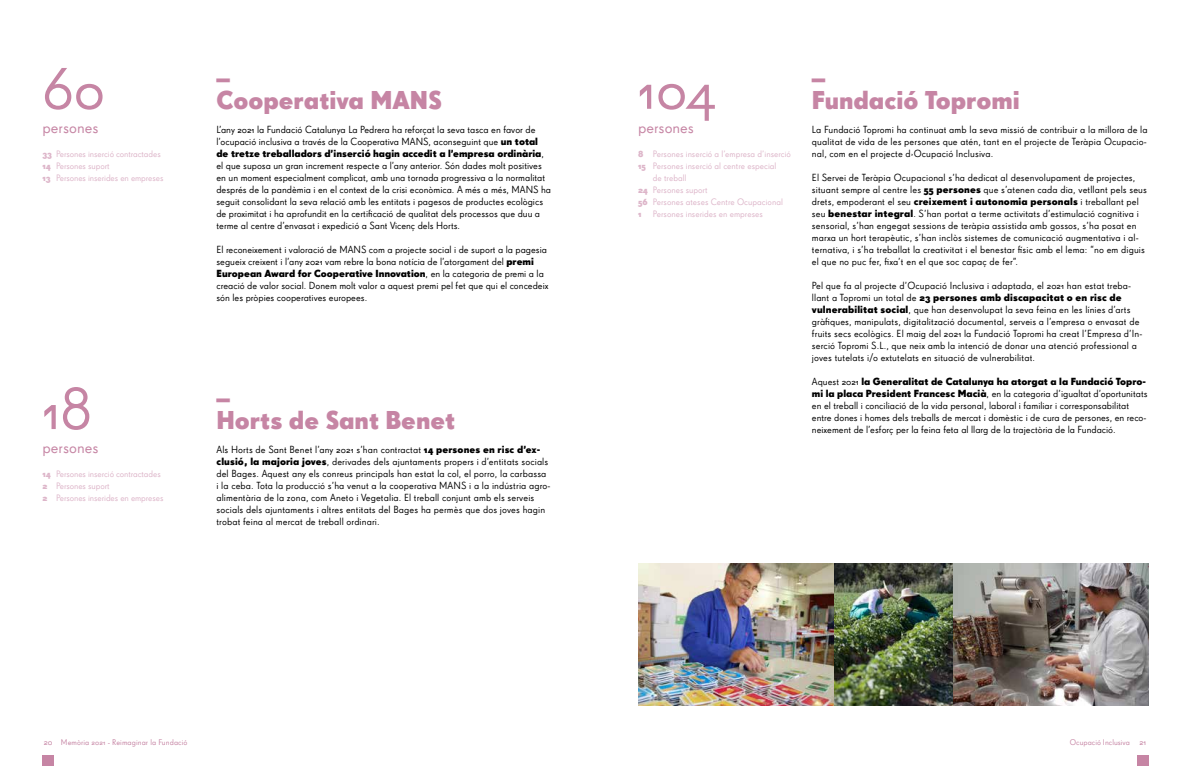
<style>
.page{position:relative;width:1191px;height:766px;background:#fff}
.page>*{position:absolute;margin:0;border:0;box-sizing:border-box;transform-origin:0 0}
.t1{font:60px "Super Grotesk Pro";color:#c685a4}
.t2{font:700 25px/32px "Super Grotesk Pro";color:#c685a4}
.t3{font:16px "Super Grotesk Pro";color:#c685a4}
.t4{font:10px/12px "Super Grotesk Pro";letter-spacing:.01em;color:#000}
.t5{font:9px/12px "Super Grotesk Pro";letter-spacing:-.01em;color:#ddb5c9}
.t6{font:700 9px/12px "Super Grotesk Pro";letter-spacing:-.01em;color:#ddb5c9}
.t7{font:8px "Super Grotesk Pro";letter-spacing:.01em;color:#c685a4}
.s1{font-weight:700}
.s2{font-size:9px}
</style>
<div class="page">
<img style="left:638px;top:563px;width:510px;height:142px">
<div style="left:43px;top:754px;width:11px;height:11px;background:#c685a4"></div>
<div style="left:1137px;top:754px;width:11px;height:11px;background:#c685a4"></div>
<h1 class="t1" style="left:43px;top:53px;width:64px">60</h1>
<h3 class="t3" style="left:43px;top:118px;width:57px">persones</h3>
<p class="t5" style="left:43px;top:148px;width:120px"><span class="s1">33</span> Persones inserció contractades<br><span class="s1">14<br>13</span></p>
<p class="t5" style="left:56px;top:160px;width:109px">Persones suport<br>Persones inserides en empreses</p>
<h1 class="t1" style="left:43px;top:373px;width:51px">18</h1>
<h3 class="t3" style="left:43px;top:438px;width:57px">persones</h3>
<p class="t6" style="left:43px;top:467px;width:10px">14<br>2<br>2</p>
<p class="t5" style="left:56px;top:468px;width:109px">Persones inserció contractades<br>Persones suport<br>Persones inserides en empreses</p>
<h2 class="t2" style="left:216px;top:52px;width:227px">_<br>Cooperativa MANS</h2>
<p class="t4" style="left:216px;top:123px;width:336px">L’any 2021 la Fundació Catalunya La Pedrera ha reforçat la seva tasca en favor de l’ocupació inclusiva a través de la Cooperativa MANS, aconseguint que <span class="s1">un total de tretze treballadors d’inserció hagin accedit a l’empresa ordinària</span>, el que suposa un gran increment respecte a l’any anterior. Són dades molt positives en un moment especialment complicat, amb una tornada progressiva a la normalitat després de la pandèmia i en el context de la crisi econòmica. A més a més, MANS ha seguit consolidant la seva relació amb les entitats i pagesos de productes ecològics de proximitat i ha aprofundit en la certificació de qualitat dels processos que duu a terme al centre d’envasat i expedició a Sant Vicenç dels Horts.</p>
<p class="t4" style="left:216px;top:243px;width:333px">El reconeixement i valoració de MANS com a projecte social i de suport a la pagesia segueix creixent i l’any 2021 vam rebre la bona notícia de l’atorgament del <span class="s1">premi European Award for Cooperative Innovation</span>, en la categoria de premi a la creació de valor social. Donem molt valor a aquest premi pel fet que qui el concedeix són les pròpies cooperatives europees.</p>
<h2 class="t2" style="left:216px;top:372px;width:240px">_<br>Horts de Sant Benet</h2>
<p class="t4" style="left:216px;top:443px;width:335px">Als Horts de Sant Benet l’any 2021 s’han contractat <span class="s1">14 persones en risc d’ex&shy;clusió, la majoria joves</span>, derivades dels ajuntaments propers i d’entitats socials del Bages. Aquest any els conreus principals han estat la col, el porro, la carbassa i la ceba. Tota la producció s’ha venut a la cooperativa MANS i a la indústria agro&shy;alimentària de la zona, com Aneto i Vegetalia. El treball conjunt amb els serveis socials dels ajuntaments i altres entitats del Bages ha permès que dos joves hagin trobat feina al mercat de treball ordinari.</p>
<h1 class="t1" style="left:638px;top:53px;width:79px">104</h1>
<h3 class="t3" style="left:638px;top:118px;width:57px">persones</h3>
<p class="t6" style="left:638px;top:147px;width:9px">8<br>15</p>
<p class="t6" style="left:638px;top:183px;width:12px;text-align:justify">24<br>56<br>1</p>
<p class="t5" style="left:653px;top:148px;width:140px">Persones inserció a l’empresa d’inserció<br>Persones inserció al centre especial<br>de treball<br>Persones suport<br>Persones ateses Centre Ocupacional<br>Persones inserides en empreses</p>
<h2 class="t2" style="left:812px;top:52px;width:209px">_<br>Fundació Topromi</h2>
<p class="t4" style="left:812px;top:123px;width:337px;text-align:justify">La Fundació Topromi ha continuat amb la seva missió de contribuir a la millora de la qualitat de vida de les persones que atén, tant en el projecte de Teràpia Ocupacio&shy;nal, com en el projecte d›Ocupació Inclusiva.</p>
<p class="t4" style="left:812px;top:171px;width:336px">El Servei de Teràpia Ocupacional s’ha dedicat al desenvolupament de projectes, situant sempre al centre les <span class="s1">55 persones</span> que s’atenen cada dia, vetllant pels seus drets, empoderant el seu <span class="s1">creixement i autonomia personals</span> i treballant pel seu <span class="s1">benestar integral</span>. S’han portat a terme activitats d’estimulació cognitiva i sensorial, s’han engegat sessions de teràpia assistida amb gossos, s’ha posat en marxa un hort terapèutic, s’han inclòs sistemes de comunicació augmentativa i al&shy;ternativa, i s’ha treballat la creativitat i el benestar físic amb el lema: “no em diguis el que no puc fer, fixa’t en el que soc capaç de fer”.</p>
<p class="t4" style="left:812px;top:279px;width:332px">Pel que fa al projecte d’Ocupació Inclusiva i adaptada, el 2021 han estat treba&shy;llant a Topromi un total de <span class="s1">23 persones amb discapacitat o en risc de vulnerabilitat social</span>, que han desenvolupat la seva feina en les línies d’arts gràfiques, manipulats, digitalització documental, serveis a l’empresa o envasat de fruits secs ecològics. El maig del 2021 la Fundació Topromi ha creat l’Empresa d’In&shy;serció Topromi S.L., que neix amb la intenció de donar una atenció professional a joves tutelats i/o extutelats en situació de vulnerabilitat.</p>
<p class="t4" style="left:812px;top:375px;width:337px">Aquest 2021 <span class="s1">la Generalitat de Catalunya ha atorgat a la Fundació Topro&shy;mi la placa President Francesc Macià</span>, en la categoria d’igualtat d’oportunitats en el treball i conciliació de la vida personal, laboral i familiar i corresponsabilitat entre dones i homes dels treballs de mercat i domèstic i de cura de persones, en reco&shy;neixement de l’esforç per la feina feta al llarg de la trajectòria de la Fundació.</p>
<p class="t7" style="left:44px;top:737px;width:145px"><span class="s2">20</span> Memòria 2021 - Reimaginar la Fundació</p>
<p class="t7" style="left:1069px;top:737px;width:78px">Ocupació Inclusiva <span class="s2">21</span></p>
</div>
